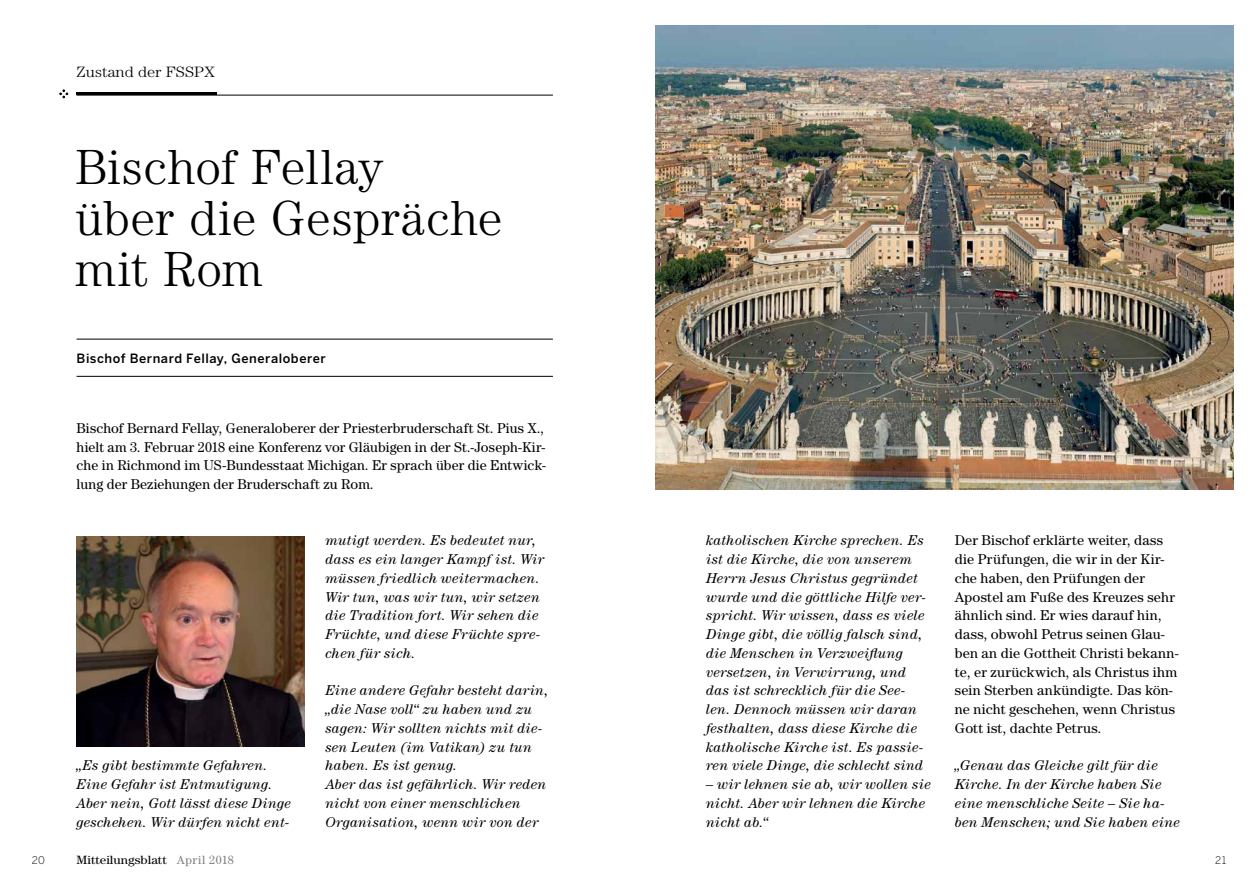
<style>
.page{position:relative;width:1259px;height:893px;background:#fff}
.page>*{position:absolute;margin:0;border:0;box-sizing:border-box;transform-origin:0 0}
.t1{font:300 49.5px/51px "Century Std";letter-spacing:.01em;color:#000}
.t2{font:300 15px "Century Std";color:#000;scale:1.09 1}
.t3{font:italic 14.25px/18.8px "Century Std";letter-spacing:.02em;color:#000}
.t4{font:14.25px/18.8px "Century Std";letter-spacing:.01em;color:#000}
.t5{font:500 12.75px "Benton Sans";letter-spacing:.04em;color:#000}
.t6{font:12px "Century Std";color:#000;scale:1.09 1}
.t7{font:300 10.5px "Benton Sans";color:#000}
.s1{color:#807f83}
</style>
<div class="page">
<svg style="left:60px;top:90px;width:8px;height:8px"></svg>
<hr style="left:77px;top:95px;width:476px;height:1px;background:#000">
<img style="left:77px;top:537px;width:227px;height:210px">
<hr style="left:77px;top:339px;width:476px;height:1px;background:#000">
<hr style="left:77px;top:376px;width:476px;height:1px;background:#000">
<hr style="left:77px;top:93px;width:140px;height:2px;background:#000">
<img style="left:655px;top:26px;width:578px;height:463px">
<p class="t2" style="left:77px;top:63px;width:128px">Zustand der FSSPX</p>
<h1 class="t1" style="left:75px;top:140px;width:429px">Bischof Fellay<br>über die Gespräche mit Rom</h1>
<p class="t5" style="left:77px;top:350px;width:251px">Bischof Bernard Fellay, Generaloberer</p>
<p class="t4" style="left:77px;top:418px;width:471px">Bischof Bernard Fellay, Generaloberer der Priesterbruderschaft St. Pius X., hielt am 3. Februar 2018 eine Konferenz vor Gläubigen in der St.-Joseph-Kir&shy;che in Richmond im US-Bundesstaat Michigan. Er sprach über die Entwick&shy;lung der Beziehungen der Bruderschaft zu Rom.</p>
<p class="t3" style="left:77px;top:756px;width:216px">„Es gibt bestimmte Gefahren.<br>Eine Gefahr ist Entmutigung.<br>Aber nein, Gott lässt diese Dinge geschehen. Wir dürfen nicht ent-</p>
<p class="t3" style="left:325px;top:531px;width:220px">mutigt werden. Es bedeutet nur, dass es ein langer Kampf ist. Wir müssen friedlich weitermachen.<br>Wir tun, was wir tun, wir setzen die Tradition fort. Wir sehen die<br>Früchte, und diese Früchte spre&shy;chen für sich.</p>
<p class="t3" style="left:325px;top:681px;width:224px">Eine andere Gefahr besteht darin, „die Nase voll“ zu haben und zu sagen: Wir sollten nichts mit die&shy;sen Leuten (im Vatikan) zu tun haben. Es ist genug.<br>Aber das ist gefährlich. Wir reden nicht von einer menschlichen<br>Organisation, wenn wir von der</p>
<p class="t3" style="left:706px;top:531px;width:222px">katholischen Kirche sprechen. Es ist die Kirche, die von unserem<br>Herrn Jesus Christus gegründet wurde und die göttliche Hilfe ver&shy;spricht. Wir wissen, dass es viele<br>Dinge gibt, die völlig falsch sind, die Menschen in Verzweiflung versetzen, in Verwirrung, und das ist schrecklich für die See&shy;len. Dennoch müssen wir daran festhalten, dass diese Kirche die katholische Kirche ist. Es passie&shy;ren viele Dinge, die schlecht sind</p>
<p class="t3" style="left:706px;top:775px;width:226px">– wir lehnen sie ab, wir wollen sie nicht. Aber wir lehnen die Kirche nicht ab.“</p>
<p class="t4" style="left:955px;top:531px;width:225px">Der Bischof erklärte weiter, dass die Prüfungen, die wir in der Kir&shy;che haben, den Prüfungen der<br>Apostel am Fuße des Kreuzes sehr ähnlich sind. Er wies darauf hin, dass, obwohl Petrus seinen Glau&shy;ben an die Gottheit Christi bekann&shy;te, er zurückwich, als Christus ihm sein Sterben ankündigte. Das kön&shy;ne nicht geschehen, wenn Christus<br>Gott ist, dachte Petrus.</p>
<p class="t3" style="left:955px;top:756px;width:227px">„Genau das Gleiche gilt für die<br>Kirche. In der Kirche haben Sie eine menschliche Seite – Sie ha&shy;ben Menschen; und Sie haben eine</p>
<p class="t7" style="left:32px;top:854px;width:15px">20</p>
<p class="t6" style="left:77px;top:853px;width:146px">Mitteilungsblatt <span class="s1">April 2018</span></p>
<p class="t7" style="left:1215px;top:854px;width:12px">21</p>
</div>
